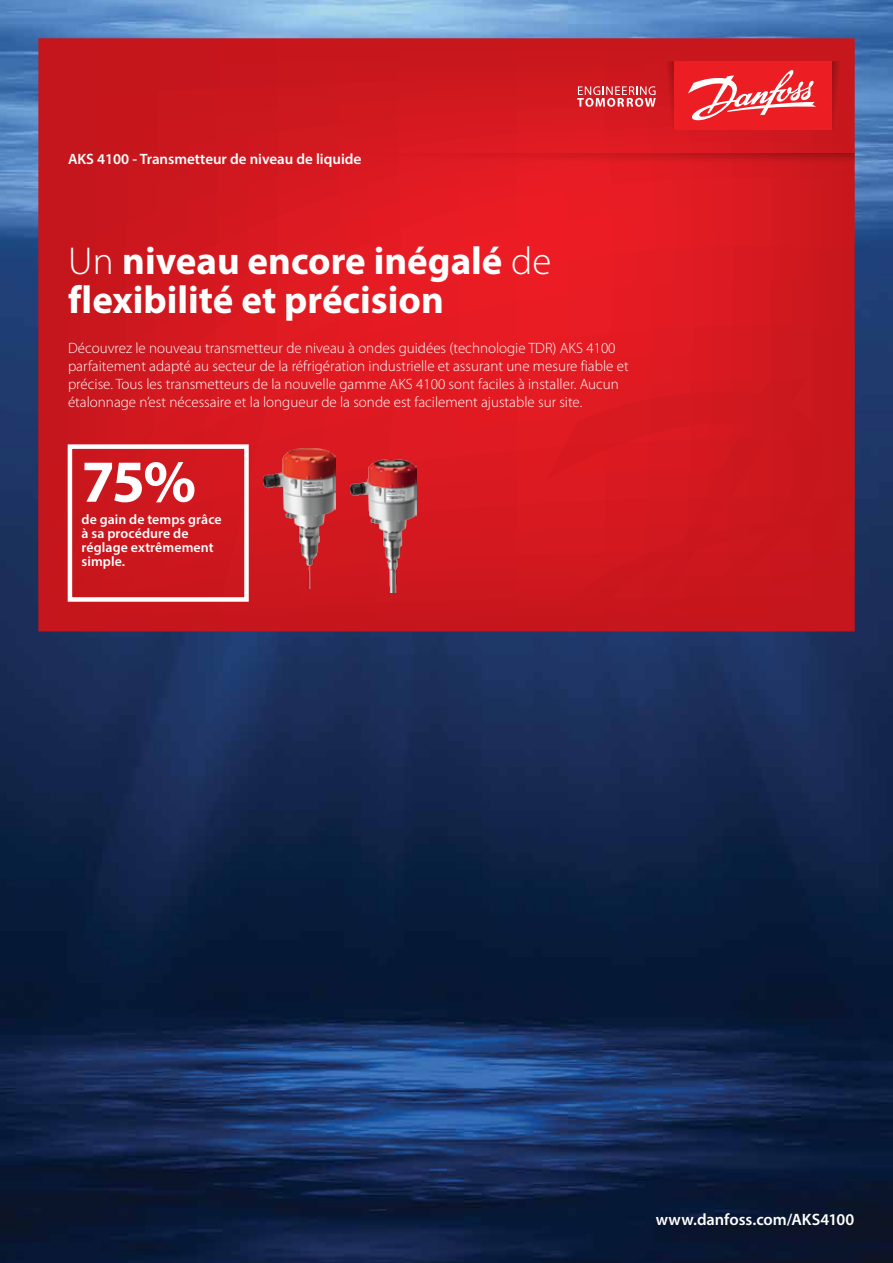
<style>
.page{position:relative;width:893px;height:1263px;background:#fff}
.page>*{position:absolute;margin:0;border:0;box-sizing:border-box;transform-origin:0 0}
.t1{font:700 60px "Myriad Pro";color:#fff}
.t2{font:700 39px/39px "Myriad Pro";color:#fff}
.t3{font:600 16.5px "Myriad Pro";letter-spacing:-.005em;color:#fff}
.t4{font:300 15px/18px "Myriad Pro";color:#fff}
.t5{font:600 15px "Myriad Pro";color:#fff}
.t6{font:600 13.8px/13.8px "Myriad Pro";letter-spacing:.005em;color:#fff}
.s1{font-weight:300}
</style>
<div class="page">
<img style="left:0;top:0;width:893px;height:1263px">
<svg style="left:38px;top:38px;width:817px;height:593px;background:#d4181f"></svg>
<svg style="left:546px;top:370px;width:308px;height:261px;background:#cf171e"></svg>
<div style="left:68px;top:444px;width:181px;height:158px;border:4px solid #fff"></div>
<svg style="left:832px;top:61px;width:12px;height:69px"></svg>
<svg style="left:358px;top:153px;width:497px;height:13px;background:#d21820"></svg>
<div style="left:674px;top:61px;width:158px;height:69px;background:#ed1d24"></div>
<svg style="left:577px;top:61px;width:97px;height:69px;background:#d42b32"></svg>
<svg style="left:688px;top:70px;width:128px;height:51px"></svg>
<img style="left:351px;top:460px;width:65px;height:132px">
<img style="left:264px;top:448px;width:72px;height:141px">
<p class="t5" style="left:68px;top:150px;width:295px">AKS 4100 - Transmetteur de niveau de liquide</p>
<h2 class="t2" style="left:68px;top:240px;width:484px"><span class="s1">Un</span> niveau encore inégalé <span class="s1">de </span>flexibilité et précision</h2>
<p class="t4" style="left:68px;top:339px;width:562px">Découvrez le nouveau transmetteur de niveau à ondes guidées (technologie TDR) AKS 4100 parfaitement adapté au secteur de la réfrigération industrielle et assurant une mesure fiable et précise. Tous les transmetteurs de la nouvelle gamme AKS 4100 sont faciles à installer. Aucun étalonnage n’est nécessaire et la longueur de la sonde est facilement ajustable sur site.</p>
<h1 class="t1" style="left:82px;top:442px;width:116px">75%</h1>
<p class="t6" style="left:82px;top:512px;width:142px">de gain de temps grâce à sa procédure de réglage extrêmement simple.</p>
<p class="t3" style="left:656px;top:1209px;width:200px">www.danfoss.com/AKS4100</p>
</div>
